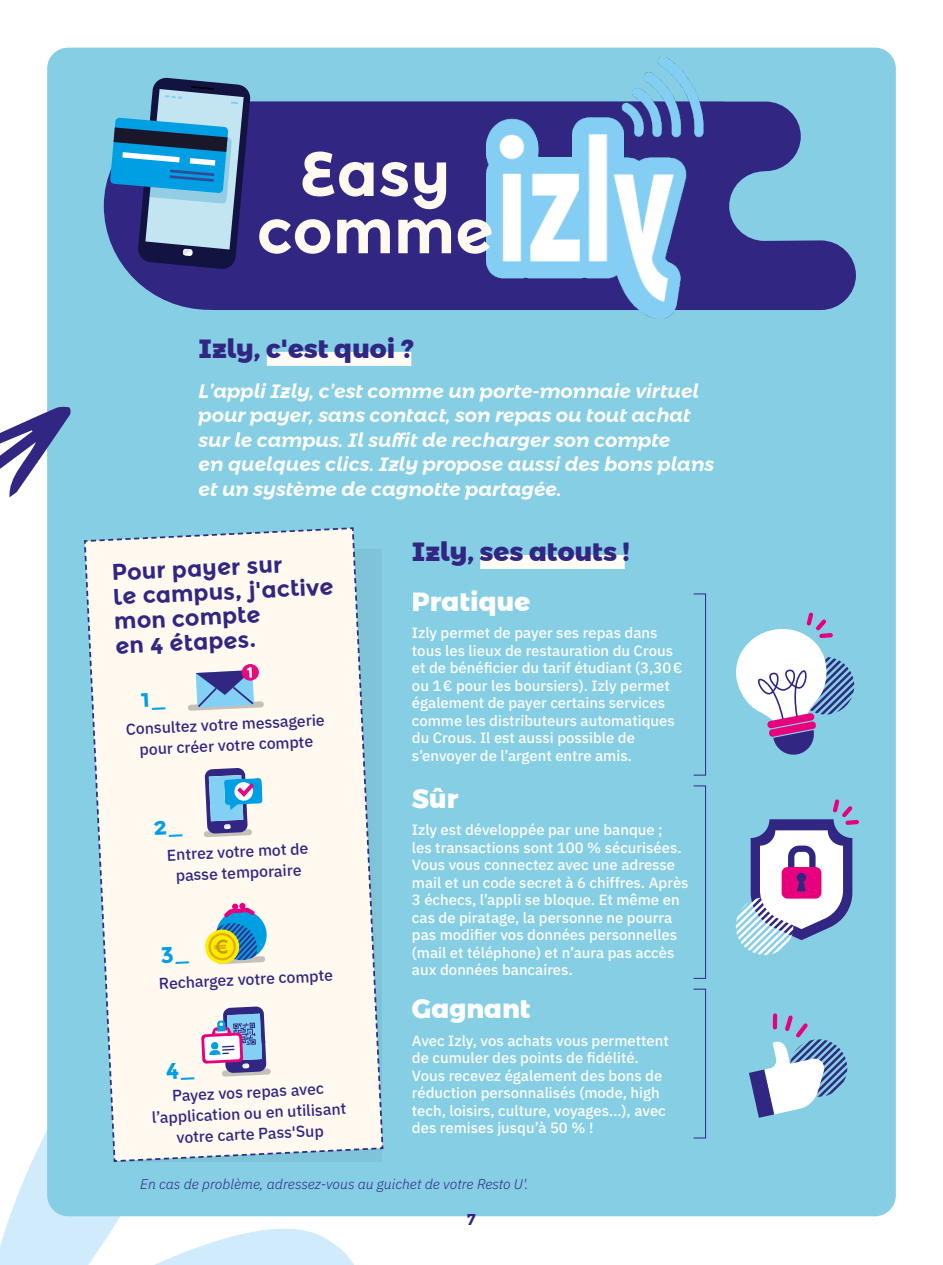
<style>
.page{position:relative;width:943px;height:1265px;background:#fff}
.page>*{position:absolute;margin:0;border:0;box-sizing:border-box;transform-origin:0 0}
.t1{font:700 62.12px/57.2px "Montserrat Alternates";color:#fff9ef;text-align:center}
.t2{font:800 26.25px "Montserrat Alternates";color:#312783}
.t3{font:800 26.25px "Montserrat Alternates";color:#fff}
.t4{font:700 22.75px/24.5px "Montserrat Alternates";color:#312783}
.t5{font:italic 600 19.25px/24.5px "Montserrat Alternates";color:#fff}
.t6{font:500 15.75px/21px "IBM Plex Sans";color:#312783;text-align:center}
.t7{font:700 15.75px "Montserrat";color:#312783}
.t8{font:500 14.88px/17.5px "IBM Plex Sans";color:#fff}
.t9{font:italic 300 14px "IBM Plex Sans";color:#312783}
</style>
<div class="page">
<svg style="left:0;top:1131px;width:399px;height:134px"></svg>
<div style="left:47px;top:48px;width:848px;height:1168px;background:#85cee4;border-radius:21px"></div>
<div style="left:267px;top:352px;width:144px;height:14px;background:#fffaf3"></div>
<svg style="left:0;top:406px;width:71px;height:145px"></svg>
<svg style="left:104px;top:101px;width:752px;height:209px;fill:#312783"></svg>
<img style="left:486px;top:57px;width:235px;height:262px">
<svg style="left:110px;top:77px;width:141px;height:193px;background:#5686b1"></svg>
<div style="left:693px;top:594px;width:13px;height:182px;border:1px solid #312783"></div>
<div style="left:693px;top:785px;width:13px;height:194px;border:1px solid #312783"></div>
<div style="left:693px;top:989px;width:13px;height:149px;border:1px solid #312783"></div>
<div style="left:480px;top:555px;width:144px;height:14px;background:#fffaf3"></div>
<svg style="left:735px;top:799px;width:124px;height:156px"></svg>
<svg style="left:749px;top:1013px;width:98px;height:105px"></svg>
<svg style="left:736px;top:612px;width:118px;height:143px"></svg>
<svg style="left:83px;top:527px;width:301px;height:635px;background:#e5eae8"></svg>
<h1 class="t1" style="left:257px;top:146px;width:238px">Easy comme</h1>
<h2 class="t2" style="left:198px;top:327px;width:216px">Izly, c'est quoi ?</h2>
<p class="t5" style="left:198px;top:378px;width:517px">L’appli Izly, c’est comme un porte-monnaie virtuel pour payer, sans contact, son repas ou tout achat sur le campus. Il suffit de recharger son compte<br>en quelques clics. Izly propose aussi des bons plans et un système de cagnotte partagée.</p>
<h3 class="t4" style="left:111px;top:561px;width:222px;rotate:-3deg">Pour payer sur<br>le campus, j'active mon compte<br>en 4 étapes.</h3>
<p class="t6" style="left:125px;top:718px;width:200px;rotate:-3deg">Consultez votre messagerie pour créer votre compte</p>
<p class="t6" style="left:166px;top:844px;width:143px;rotate:-3deg">Entrez votre mot de passe temporaire</p>
<p class="t6" style="left:158px;top:972px;width:176px;rotate:-3deg">Rechargez votre compte</p>
<p class="t6" style="left:150px;top:1085px;width:196px;rotate:-3deg">Payez vos repas avec l’application ou en utilisant votre carte Pass'Sup</p>
<h2 class="t2" style="left:412px;top:530px;width:219px">Izly, ses atouts !</h2>
<h2 class="t3" style="left:412px;top:580px;width:120px">Pratique</h2>
<p class="t8" style="left:412px;top:623px;width:272px">Izly permet de payer ses repas dans tous les lieux de restauration du Crous et de bénéficier du tarif étudiant (3,30€ ou 1€ pour les boursiers). Izly permet également de payer certains services comme les distributeurs automatiques du Crous. Il est aussi possible de s’envoyer de l’argent entre amis.</p>
<h2 class="t3" style="left:412px;top:777px;width:48px">Sûr</h2>
<p class="t8" style="left:412px;top:820px;width:278px">Izly est développée par une banque ;<br>les transactions sont 100 % sécurisées.<br>Vous vous connectez avec une adresse mail et un code secret à 6 chiffres. Après 3 échecs, l’appli se bloque. Et même en cas de piratage, la personne ne pourra pas modifier vos données personnelles (mail et téléphone) et n’aura pas accès aux données bancaires.</p>
<h2 class="t3" style="left:412px;top:987px;width:120px">Gagnant</h2>
<p class="t8" style="left:412px;top:1030px;width:258px">Avec Izly, vos achats vous permettent de cumuler des points de fidélité.<br>Vous recevez également des bons de réduction personnalisés (mode, high tech, loisirs, culture, voyages…), avec des remises jusqu’à 50 % !</p>
<p class="t9" style="left:140px;top:1173px;width:390px">En cas de problème, adressez-vous au guichet de votre Resto U'.</p>
<p class="t7" style="left:467px;top:1210px;width:11px">7</p>
</div>
